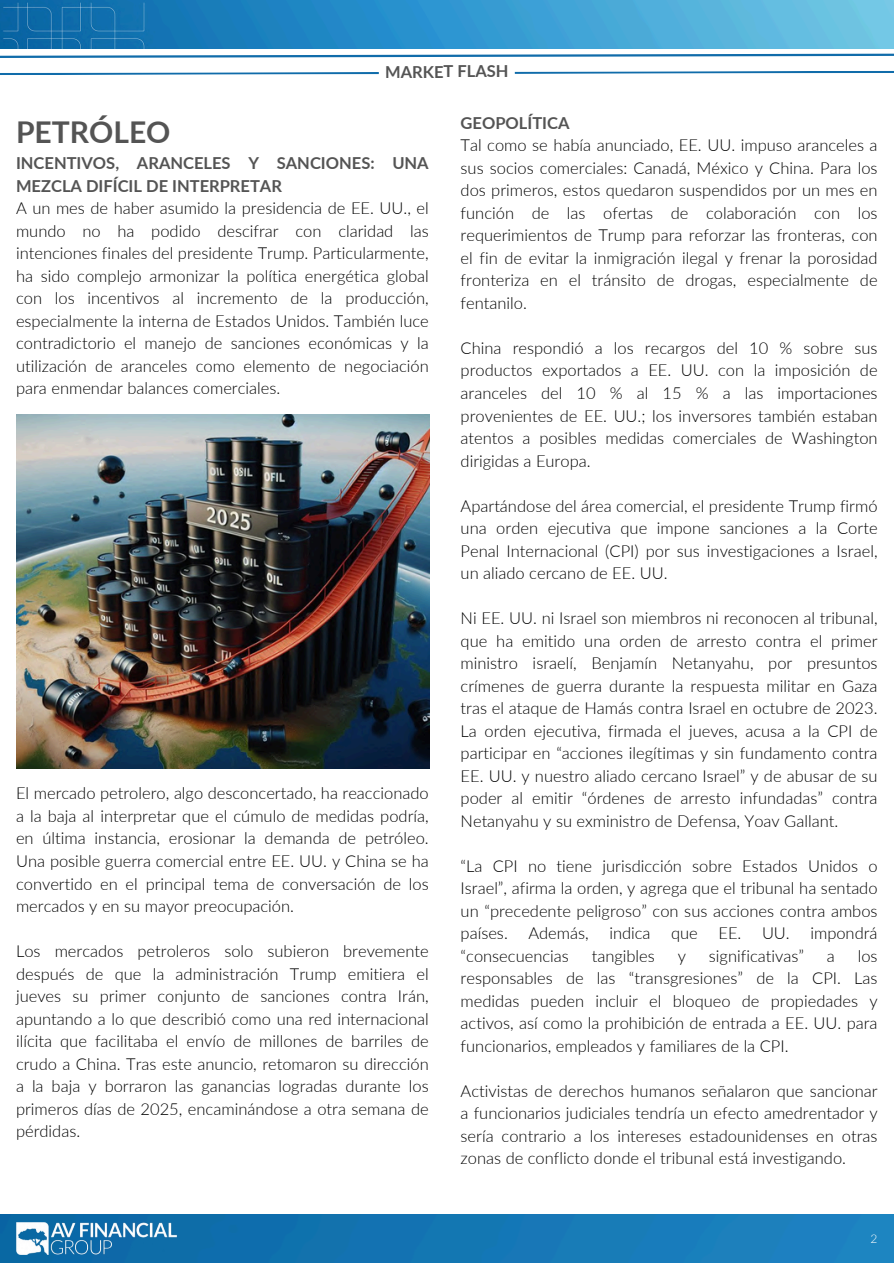
<style>
.page{position:relative;width:894px;height:1264px;background:#fff}
.page>*{position:absolute;margin:0;border:0;box-sizing:border-box;transform-origin:0 0}
.t1{font:700 30px "Lato";color:#545454}
.t2{font:300 16.5px/22.5px "Lato";color:#000;text-align:justify}
.t3{font:700 16.5px "Lato";color:#545454}
.t4{font:300 12px "Lato";color:#fff}
.s1{font-weight:700;color:#545454}
</style>
<div class="page">
<svg style="left:0;top:53px;width:893px;height:5px"></svg>
<img style="left:0;top:1214px;width:893px;height:48px">
<img style="left:11px;top:1214px;width:170px;height:49px">
<svg style="left:0;top:71px;width:893px;height:4px"></svg>
<img style="left:0;top:0;width:893px;height:49px">
<img style="left:16px;top:414px;width:413px;height:354px">
<p class="t3" style="left:385px;top:61px;width:125px">MARKET FLASH</p>
<h1 class="t2" style="left:460px;top:111px;width:418px;text-align:left"><span class="s1">GEOPOLÍTICA<br></span>Tal como se había anunciado, EE. UU. impuso aranceles a sus socios comerciales: Canadá, México y China. Para los dos primeros, estos quedaron suspendidos por un mes en función de las ofertas de colaboración con los requerimientos de Trump para reforzar las fronteras, con el fin de evitar la inmigración ilegal y frenar la porosidad fronteriza en el tránsito de drogas, especialmente de fentanilo.</h1>
<h1 class="t2" style="left:460px;top:336px;width:418px">China respondió a los recargos del 10 % sobre sus productos exportados a EE. UU. con la imposición de aranceles del 10 % al 15 % a las importaciones provenientes de EE. UU.; los inversores también estaban atentos a posibles medidas comerciales de Washington dirigidas a Europa.</h1>
<h1 class="t2" style="left:460px;top:494px;width:418px">Apartándose del área comercial, el presidente Trump firmó una orden ejecutiva que impone sanciones a la Corte Penal Internacional (CPI) por sus investigaciones a Israel, un aliado cercano de EE. UU.</h1>
<p class="t2" style="left:460px;top:606px;width:418px">Ni EE. UU. ni Israel son miembros ni reconocen al tribunal, que ha emitido una orden de arresto contra el primer ministro israelí, Benjamín Netanyahu, por presuntos crímenes de guerra durante la respuesta militar en Gaza tras el ataque de Hamás contra Israel en octubre de 2023.<br>La orden ejecutiva, firmada el jueves, acusa a la CPI de participar en “acciones ilegítimas y sin fundamento contra EE. UU. y nuestro aliado cercano Israel” y de abusar de su poder al emitir “órdenes de arresto infundadas” contra Netanyahu y su exministro de Defensa, Yoav Gallant.</p>
<h1 class="t2" style="left:460px;top:854px;width:418px">“La CPI no tiene jurisdicción sobre Estados Unidos o Israel”, afirma la orden, y agrega que el tribunal ha sentado un “precedente peligroso” con sus acciones contra ambos países. Además, indica que EE. UU. impondrá “consecuencias</h1>
<p class="t1" style="left:16px;top:114px;width:156px">PETRÓLEO</p>
<p class="t2" style="left:16px;top:151px;width:414px;text-align:left"><span class="s1">INCENTIVOS, ARANCELES Y SANCIONES: UNA MEZCLA DIFÍCIL DE INTERPRETAR<br></span>A un mes de haber asumido la presidencia de EE. UU., el mundo no ha podido descifrar con claridad las intenciones finales del presidente Trump. Particularmente, ha sido complejo armonizar la política energética global con los incentivos al incremento de la producción, especialmente la interna de Estados Unidos. También luce contradictorio el manejo de sanciones económicas y la utilización de aranceles como elemento de negociación para enmendar balances comerciales.</p>
<p class="t2" style="left:16px;top:781px;width:414px">El mercado petrolero, algo desconcertado, ha reaccionado a la baja al interpretar que el cúmulo de medidas podría, en última instancia, erosionar la demanda de petróleo.<br>Una posible guerra comercial entre EE. UU. y China se ha convertido en el principal tema de conversación de los mercados y en su mayor preocupación.</p>
<p class="t2" style="left:16px;top:939px;width:414px">Los mercados petroleros solo subieron brevemente después de que la administración Trump emitiera el jueves su primer conjunto de sanciones contra Irán, apuntando a lo que describió como una red internacional ilícita que facilitaba el envío de millones de barriles de crudo a China. Tras este anuncio, retomaron su dirección a la baja y borraron las ganancias logradas durante los primeros días de 2025, encaminándose a otra semana de pérdidas.</p>
<h1 class="t2" style="left:591px;top:944px;width:65px">tangibles</h1>
<h1 class="t2" style="left:677px;top:944px;width:10px">y</h1>
<h1 class="t2" style="left:708px;top:944px;width:97px">significativas”</h1>
<h1 class="t2" style="left:826px;top:944px;width:9px">a</h1>
<h1 class="t2" style="left:460px;top:944px;width:418px;text-indent:397px">los responsables de las “transgresiones” de la CPI. Las medidas pueden incluir el bloqueo de propiedades y activos, así como la prohibición de entrada a EE. UU. para funcionarios, empleados y familiares de la CPI.</h1>
<h1 class="t2" style="left:460px;top:1079px;width:418px">Activistas de derechos humanos señalaron que sancionar a funcionarios judiciales tendría un efecto amedrentador y sería contrario a los intereses estadounidenses en otras zonas de conflicto donde el tribunal está investigando.</h1>
<h1 class="t4" style="left:870px;top:1231px;width:8px">2</h1>
</div>
